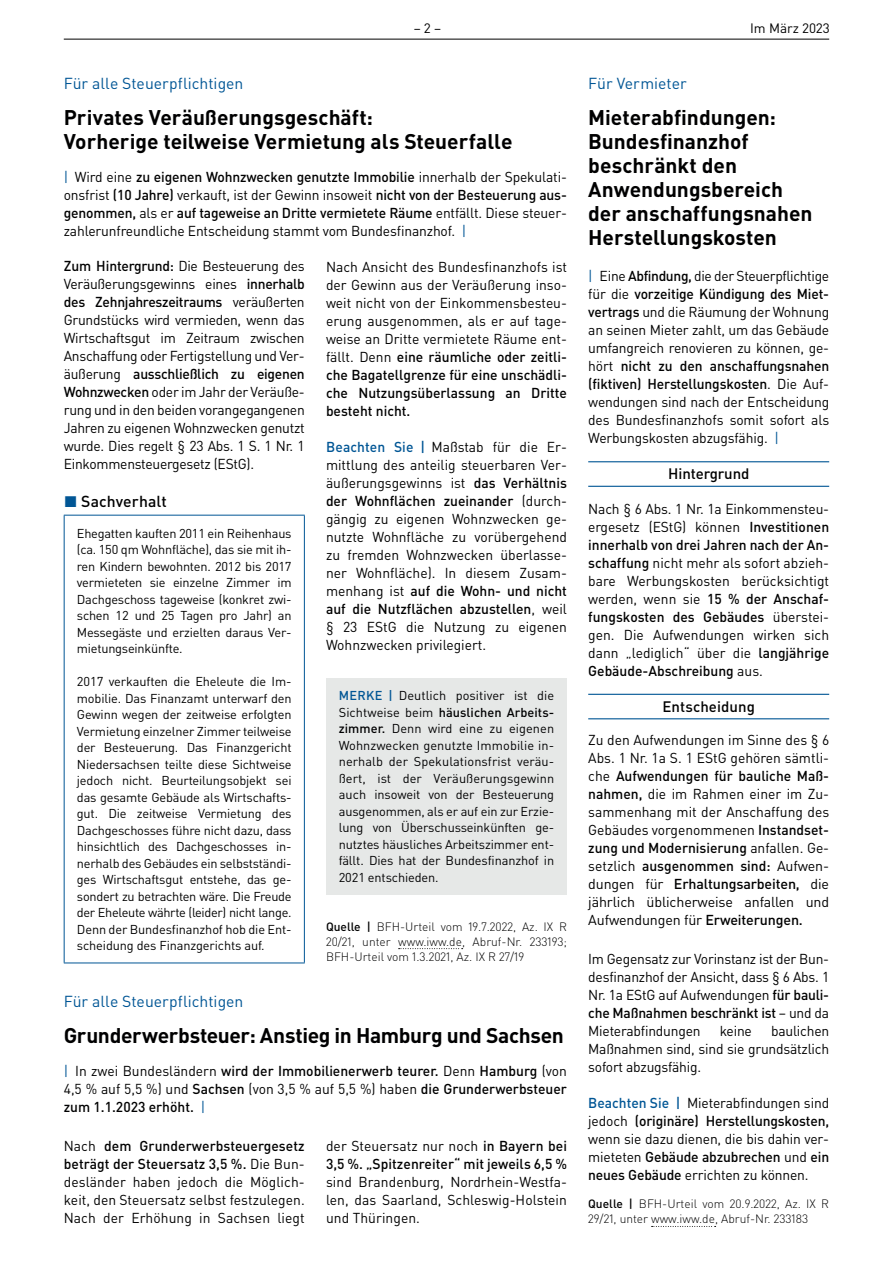
<style>
.page{position:relative;width:893px;height:1263px;background:#fff}
.page>*{position:absolute;margin:0;border:0;box-sizing:border-box;transform-origin:0 0}
.t1{font:700 21px/24px "DIN Pro";letter-spacing:-.005em;color:#000001}
.t2{font:15.75px "DIN Pro";color:#015695}
.t3{font:500 15.75px "DIN Pro";letter-spacing:.005em;color:#000001}
.t4{font:500 15px "DIN Pro";letter-spacing:.005em;color:#000001}
.t5{font:14.25px/18px "DIN Pro";letter-spacing:-.01em;color:#000001;text-align:justify}
.t6{font:500 14.25px/18px "DIN Pro";color:#000001;text-align:justify}
.t7{font:13.5px "DIN Pro";color:#000001}
.t8{font:12.75px/16.5px "DIN Pro";letter-spacing:-.01em;color:#000001;text-align:justify}
.t9{font:300 12px/15px "DIN Pro";color:#000001;text-align:justify}
.s1{color:#015695}
.s2{font-weight:500}
.s3{font-weight:500;color:#015695}
.s4{font-weight:400;color:#015695}
.s5{font-weight:400}
</style>
<div class="page">
<hr style="left:64px;top:39px;width:765px;height:1px;background:#000001">
<hr style="left:64px;top:515px;width:241px;height:1px;background:#015695">
<hr style="left:64px;top:515px;width:1px;height:447px;background:#015695">
<hr style="left:304px;top:515px;width:1px;height:447px;background:#015695">
<hr style="left:64px;top:962px;width:241px;height:1px;background:#015695">
<svg style="left:399px;top:948px;width:64px;height:1px"></svg>
<div style="left:326px;top:678px;width:241px;height:216px;background:#e6e8e7"></div>
<hr style="left:588px;top:461px;width:241px;height:1px;background:#015695">
<hr style="left:588px;top:486px;width:241px;height:1px;background:#015695">
<hr style="left:588px;top:694px;width:241px;height:1px;background:#015695">
<hr style="left:588px;top:718px;width:241px;height:1px;background:#015695">
<svg style="left:652px;top:1226px;width:64px;height:1px"></svg>
<p class="t7" style="left:414px;top:19px;width:29px">– 2 –</p>
<p class="t7" style="left:750px;top:19px;width:81px">Im März 2023</p>
<p class="t2" style="left:64px;top:73px;width:181px">Für alle Steuerpflichtigen</p>
<h1 class="t1" style="left:64px;top:105px;width:450px">Privates Veräußerungsgeschäft:<br>Vorherige teilweise Vermietung als Steuerfalle</h1>
<p class="t5" style="left:64px;top:168px;width:505px"><span class="s1">|</span> Wird eine <span class="s2">zu eigenen Wohnzwecken genutzte Immobilie</span> innerhalb der Spekulati&shy;onsfrist <span class="s2">(10 Jahre)</span> verkauft, ist der Gewinn insoweit <span class="s2">nicht von der Besteuerung aus&shy;genommen,</span> als er <span class="s2">auf tageweise an Dritte vermietete Räume</span> entfällt. Diese steuer&shy;zahlerunfreundliche Entscheidung stammt vom Bundesfinanzhof. <span class="s1">|</span></p>
<p class="t5" style="left:64px;top:256px;width:242px"><span class="s2">Zum Hintergrund:</span> Die Besteuerung des Veräußerungsgewinns eines <span class="s2">innerhalb des Zehnjahreszeitraums</span> veräußerten Grundstücks wird vermieden, wenn das Wirtschaftsgut im Zeitraum zwischen Anschaffung oder Fertigstellung und Ver&shy;äußerung <span class="s2">ausschließlich zu eigenen Wohnzwecken</span> oder im Jahr der Veräuße&shy;rung und in den beiden vorangegangenen Jahren zu eigenen Wohnzwecken genutzt wurde. Dies regelt § 23 Abs. 1 S. 1 Nr. 1<br>Einkommensteuergesetz (EStG).</p>
<p class="t3" style="left:64px;top:490px;width:104px"><span class="s1">◼</span> Sachverhalt</p>
<p class="t8" style="left:77px;top:524px;width:216px">Ehegatten kauften 2011 ein Reihenhaus (ca. 150 qm Wohnfläche), das sie mit ih&shy;ren Kindern bewohnten. 2012 bis 2017 vermieteten sie einzelne Zimmer im Dachgeschoss tageweise (konkret zwi&shy;schen 12 und 25 Tagen pro Jahr) an Messegäste und erzielten daraus Ver&shy;mietungseinkünfte.</p>
<p class="t8" style="left:77px;top:673px;width:216px">2017 verkauften die Eheleute die Im&shy;mobilie. Das Finanzamt unterwarf den Gewinn wegen der zeitweise erfolgten Vermietung einzelner Zimmer teilweise der Besteuerung. Das Finanzgericht Niedersachsen teilte diese Sichtweise jedoch nicht. Beurteilungsobjekt sei das gesamte Gebäude als Wirtschafts&shy;gut. Die zeitweise Vermietung des Dachgeschosses führe nicht dazu, dass hinsichtlich des Dachgeschosses in&shy;nerhalb des Gebäudes ein selbstständi&shy;ges Wirtschaftsgut entstehe, das ge&shy;sondert zu betrachten wäre. Die Freude der Eheleute währte (leider) nicht lange.<br>Denn der Bundesfinanzhof hob die Ent&shy;scheidung des Finanzgerichts auf.</p>
<p class="t5" style="left:326px;top:257px;width:242px">Nach Ansicht des Bundesfinanzhofs ist der Gewinn aus der Veräußerung inso&shy;weit nicht von der Einkommensbesteu&shy;erung ausgenommen, als er auf tage&shy;weise an Dritte vermietete Räume ent&shy;fällt. Denn <span class="s2">eine räumliche oder zeitli&shy;che Bagatellgrenze für eine unschädli&shy;che Nutzungsüberlassung an Dritte besteht nicht.</span></p>
<p class="t5" style="left:326px;top:437px;width:242px"><span class="s3">Beachten Sie |</span> Maßstab für die Er&shy;mittlung des anteilig steuerbaren Ver&shy;äußerungsgewinns ist <span class="s2">das Verhältnis der Wohnflächen zueinander</span> (durch&shy;gängig zu eigenen Wohnzwecken ge&shy;nutzte Wohnfläche zu vorübergehend zu fremden Wohnzwecken überlasse&shy;ner Wohnfläche). In diesem Zusam&shy;menhang ist <span class="s2">auf die Wohn- und nicht auf die Nutzflächen abzustellen</span>, weil § 23 EStG die Nutzung zu eigenen Wohnzwecken privilegiert.</p>
<p class="t8" style="left:339px;top:687px;width:217px"><span class="s3">MERKE |</span> Deutlich positiver ist die Sichtweise beim <span class="s2">häuslichen Arbeits&shy;zimmer.</span> Denn wird eine zu eigenen Wohnzwecken genutzte Immobilie in&shy;nerhalb der Spekulationsfrist veräu&shy;ßert, ist der Veräußerungsgewinn auch insoweit von der Besteuerung ausgenommen, als er auf ein zur Erzie&shy;lung von Überschusseinkünften ge&shy;nutztes häusliches Arbeitszimmer ent&shy;fällt. Dies hat der Bundesfinanzhof in 2021 entschieden.</p>
<p class="t9" style="left:326px;top:918px;width:242px"><span class="s2">Quelle |</span> BFH-Urteil vom 19.7.2022, Az. IX R 20/21, unter www.iww.de, Abruf-Nr. 233193; BFH-Urteil vom 1.3.2021, Az. IX R 27/19</p>
<p class="t2" style="left:64px;top:991px;width:181px">Für alle Steuerpflichtigen</p>
<h1 class="t1" style="left:64px;top:1023px;width:502px">Grunderwerbsteuer: Anstieg in Hamburg und Sachsen</h1>
<p class="t6" style="left:64px;top:1062px;width:505px"><span class="s4">|</span> <span class="s5">In zwei Bundesländern</span> wird der Immobilienerwerb teurer. <span class="s5">Denn</span> Hamburg <span class="s5">(von 4,5 % auf 5,5 %) und</span> Sachsen <span class="s5">(von 3,5 % auf 5,5 %) haben</span> die Grunderwerbsteuer zum 1.1.2023 erhöht. <span class="s4">|</span></p>
<p class="t5" style="left:64px;top:1137px;width:242px">Nach <span class="s2">dem Grunderwerbsteuergesetz beträgt der Steuersatz 3,5 %.</span> Die Bun&shy;desländer haben jedoch die Möglich&shy;keit, den Steuersatz selbst festzulegen.<br>Nach der Erhöhung in Sachsen liegt</p>
<p class="t6" style="left:326px;top:1137px;width:242px"><span class="s5">der Steuersatz nur noch</span> in Bayern bei<br>3,5 %. „Spitzenreiter“ mit jeweils 6,5 %</p>
<p class="t5" style="left:326px;top:1173px;width:242px">sind Brandenburg, Nordrhein-Westfa&shy;len, das Saarland, Schleswig-Holstein und Thüringen.</p>
<p class="t2" style="left:588px;top:73px;width:100px">Für Vermieter</p>
<h1 class="t1" style="left:588px;top:105px;width:226px">Mieterabfindungen:<br>Bundesfinanzhof beschränkt den<br>Anwendungsbereich der anschaffungsnahen<br>Herstellungskosten</h1>
<p class="t5" style="left:588px;top:267px;width:242px"><span class="s1">|</span> Eine <span class="s2">Abfindung,</span> die der Steuerpflichtige für die <span class="s2">vorzeitige Kündigung des Miet&shy;vertrags</span> und die Räumung der Wohnung an seinen Mieter zahlt, um das Gebäude umfangreich renovieren zu können, ge&shy;hört <span class="s2">nicht zu den anschaffungsnahen (fiktiven) Herstellungskosten</span>. Die Auf&shy;wendungen sind nach der Entscheidung des Bundesfinanzhofs somit sofort als Werbungskosten abzugsfähig. <span class="s1">|</span></p>
<p class="t4" style="left:668px;top:464px;width:83px">Hintergrund</p>
<p class="t5" style="left:588px;top:499px;width:242px">Nach § 6 Abs. 1 Nr. 1a Einkommensteu&shy;ergesetz (EStG) können <span class="s2">Investitionen innerhalb von drei Jahren nach der An&shy;schaffung</span> nicht mehr als sofort abzieh&shy;bare Werbungskosten berücksichtigt werden, wenn sie <span class="s2">15 % der Anschaf&shy;fungskosten des Gebäudes</span> überstei&shy;gen. Die Aufwendungen wirken sich dann „lediglich“ über die <span class="s2">langjährige Gebäude-Abschreibung</span> aus.</p>
<p class="t4" style="left:662px;top:696px;width:94px">Entscheidung</p>
<p class="t5" style="left:588px;top:730px;width:242px">Zu den Aufwendungen im Sinne des § 6<br>Abs. 1 Nr. 1a S. 1 EStG gehören sämtli&shy;che <span class="s2">Aufwendungen für bauliche Maß&shy;nahmen,</span> die im Rahmen einer im Zu&shy;sammenhang mit der Anschaffung des Gebäudes vorgenommenen <span class="s2">Instandset&shy;zung und Modernisierung</span> anfallen. Ge&shy;setzlich <span class="s2">ausgenommen sind:</span> Aufwen&shy;dungen für <span class="s2">Erhaltungsarbeiten,</span> die jährlich üblicherweise anfallen und Aufwendungen für <span class="s2">Erweiterungen.</span></p>
<p class="t5" style="left:588px;top:949px;width:242px">Im Gegensatz zur Vorinstanz ist der Bun&shy;desfinanzhof der Ansicht, dass § 6 Abs. 1<br>Nr. 1a EStG auf Aufwendungen <span class="s2">für bauli&shy;che Maßnahmen beschränkt ist</span> – und da Mieterabfindungen</p>
<p class="t5" style="left:588px;top:1021px;width:242px;text-indent:183px">baulichen Maßnahmen sind, sind sie grundsätzlich sofort abzugsfähig.</p>
<p class="t5" style="left:588px;top:1093px;width:242px"><span class="s3">Beachten Sie |</span> Mieterabfindungen sind jedoch <span class="s2">(originäre) Herstellungskosten, </span>wenn sie dazu dienen, die bis dahin ver&shy;mieteten <span class="s2">Gebäude abzubrechen</span> und <span class="s2">ein neues Gebäude</span> errichten zu können.</p>
<p class="t9" style="left:588px;top:1196px;width:242px"><span class="s2">Quelle |</span> BFH-Urteil vom 20.9.2022, Az. IX R<br>29/21, unter www.iww.de, Abruf-Nr. 233183</p>
<p class="t5" style="left:720px;top:1021px;width:34px">keine</p>
</div>
